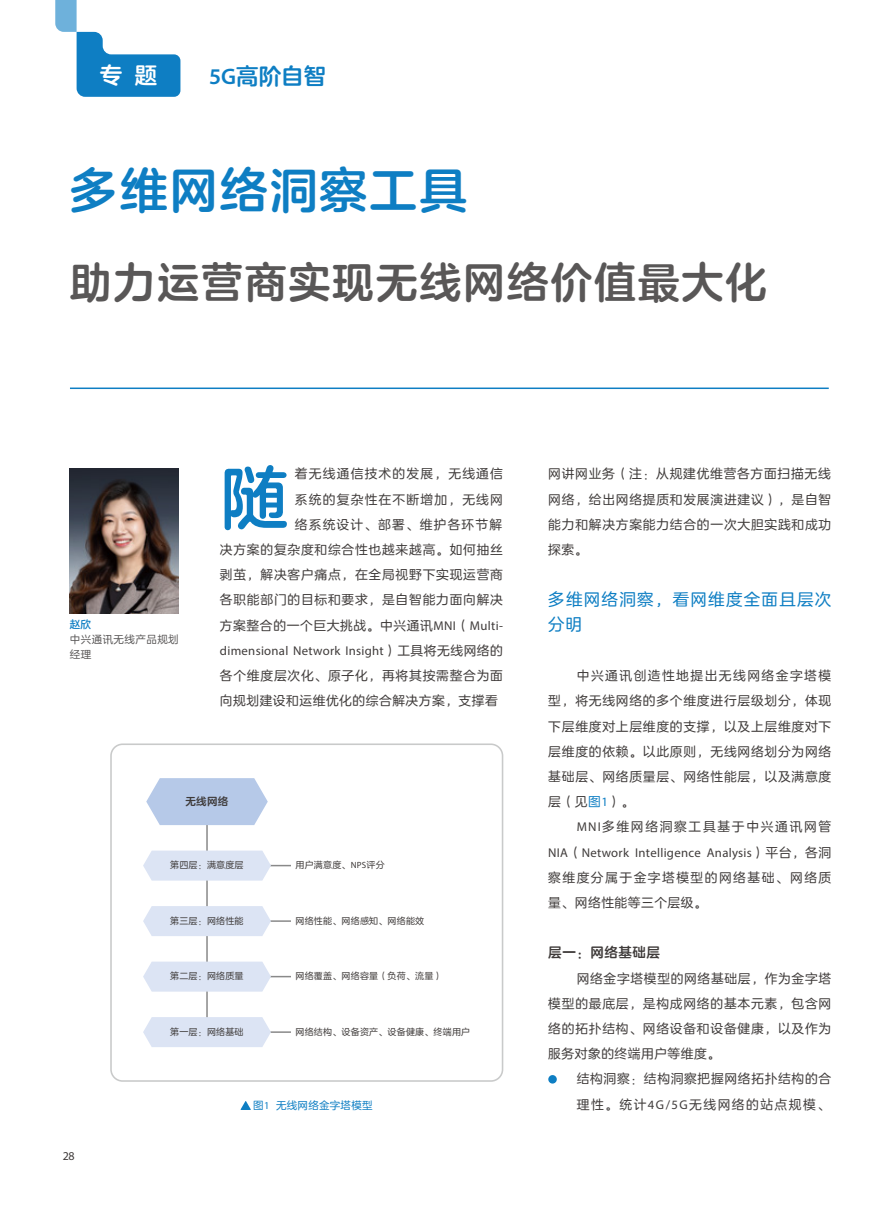
<style>
.page{position:relative;width:893px;height:1212px;background:#fff}
.page>*{position:absolute;margin:0;border:0;box-sizing:border-box;transform-origin:0 0}
.t1{font:67.5px "FZLANTY ZHONGCUJW GB1 0";color:#0e7ec3}
.t2{font:48px "FZLANTY ZHONGCUJW GB1 0";letter-spacing:.04em;color:#0e7ec3}
.t3{font:42px "FZLANTY ZHONGCUJW GB1 0";letter-spacing:.04em;color:#595757}
.t4{font:22.5px "FZLANTY ZHONGCUJW GB1 0";color:#0e7ec3}
.t5{font:22.5px "FZLANTY ZHONGCUJW GB1 0";color:#fff}
.t6{font:16.5px/25.2px "FZLANTY JW GB1 0";letter-spacing:.075em;color:#0e7ec3}
.t7{font:13.5px "FZLANTY ZHONGCUJW GB1 0";letter-spacing:.04em;color:#3f3b3a}
.t8{font:12.75px/25.2px "FZLANTY JW GB1 0";letter-spacing:.06em;color:#3f3b3a;text-align:justify}
.t9{font:12.75px "Myriad Pro";letter-spacing:.025em;color:#3f3b3a}
.t10{font:12.75px/25.2px "FZLANTY JW GB1 0";letter-spacing:.04em;color:#3f3b3a}
.t11{font:12.75px/25.2px "FZLANTY JW GB1 0";letter-spacing:.115em;color:#3f3b3a}
.t12{font:12.75px "FZLANTY JW GB1 0";letter-spacing:.13em;color:#3f3b3a}
.t13{font:12px "Myriad Pro";color:#3e3a39}
.t14{font:10.5px/14.4px "FZLANTY JW GB1 0";letter-spacing:.04em;color:#5a5858}
.t15{font:10.5px "FZLANTY JW GB1 0";letter-spacing:.025em;color:#0e7ec3}
.t16{font:10.5px "FZLANTY ZHONGCUJW GB1 0";color:#3e3a39}
.t17{font:10.5px "FZLANTY ZHONGJW GB1 0";color:#0e7ec3}
.t18{font:9px "FZLANTY JW GB1 0";letter-spacing:.025em;color:#3e3a39}
.s1{font-family:"Myriad Pro";font-weight:600}
.s2{color:#0e7ec3}
.s3{font-family:"Myriad Pro";color:#0e7ec3}
.s4{font-family:"Myriad Pro"}
.s5{font-family:"FZLANTY JW GB1 0"}
</style>
<div class="page">
<svg style="left:240px;top:1101px;width:11px;height:9px"></svg>
<svg style="left:55px;top:0;width:125px;height:97px"></svg>
<img style="left:70px;top:468px;width:109px;height:145px">
<hr style="left:70px;top:387px;width:759px;height:2px;background:#0e7ec3">
<hr style="left:206px;top:812px;width:2px;height:207px;background:#898989">
<hr style="left:259px;top:865px;width:32px;height:1px;background:#898989">
<hr style="left:259px;top:920px;width:32px;height:2px;background:#898989">
<hr style="left:259px;top:976px;width:32px;height:1px;background:#898989">
<hr style="left:259px;top:1031px;width:32px;height:2px;background:#898989">
<svg style="left:146px;top:778px;width:122px;height:47px;background:#becfea"></svg>
<svg style="left:143px;top:850px;width:128px;height:30px;background:#dee6f4"></svg>
<svg style="left:143px;top:906px;width:128px;height:30px;background:#dee5f4"></svg>
<svg style="left:143px;top:961px;width:128px;height:30px;background:#dee6f4"></svg>
<svg style="left:143px;top:1017px;width:128px;height:30px;background:#dee5f4"></svg>
<div style="left:110px;top:743px;width:393px;height:339px;border:2px solid #c9caca;border-radius:12px"></div>
<div style="left:548px;top:1075px;width:9px;height:8px;background:#0e7ec3;border-radius:50%"></div>
<h3 class="t5" style="left:100px;top:63px;width:59px">专 题</h3>
<h3 class="t4" style="left:209px;top:64px;width:119px"><span class="s1">5G</span>高阶自智</h3>
<h2 class="t2" style="left:70px;top:164px;width:399px">多维网络洞察工具</h2>
<h3 class="t3" style="left:70px;top:259px;width:699px">助力运营商实现无线网络价值最大化</h3>
<h1 class="t1" style="left:221px;top:461px;width:69px">随</h1>
<p class="t8" style="left:548px;top:462px;width:285px">网讲网业务（注：从规建优维营各方面扫描无线网络，给出网络提质和发展演进建议），是自智能力和解决方案能力结合的一次大胆实践和成功探索。</p>
<p class="t6" style="left:548px;top:587px;width:285px">多维网络洞察，看网维度全面且层次分明</p>
<p class="t8" style="left:548px;top:663px;width:285px;text-indent:28px">中兴通讯创造性地提出无线网络金字塔模型，将无线网络的多个维度进行层级划分，体现下层维度对上层维度的支撑，以及上层维度对下层维度的依赖。以此原则，无线网络划分为网络基础层、网络质量层、网络性能层，以及满意度层（见<span class="s2">图</span><span class="s3">1</span>）。</p>
<p class="t12" style="left:577px;top:820px;width:256px"><span class="s4">MNI</span>多维网络洞察工具基于中兴通讯网管</p>
<p class="t9" style="left:548px;top:844px;width:284px">NIA<span class="s5">（</span>Network Intelligence Analysis<span class="s5">）平台，各洞</span></p>
<p class="t11" style="left:548px;top:865px;width:285px">察维度分属于金字塔模型的网络基础、网络质量、网络性能等三个层级。</p>
<p class="t7" style="left:548px;top:945px;width:113px">层一：网络基础层</p>
<p class="t8" style="left:548px;top:966px;width:285px;text-indent:28px">网络金字塔模型的网络基础层，作为金字塔模型的最底层，是构成网络的基本元素，包含网络的拓扑结构、网络设备和设备健康，以及作为服务对象的终端用户等维度。</p>
<p class="t8" style="left:577px;top:1067px;width:256px">结构洞察：结构洞察把握网络拓扑结构的合理性。统计<span class="s4">4G/5G</span>无线网络的站点规模、</p>
<p class="t8" style="left:220px;top:462px;width:285px;text-align:right">着无线通信技术的发展，无线通信<br>系统的复杂性在不断增加，无线网<br>络系统设计、部署、维护各环节解<br>决方案的复杂度和综合性也越来越高。如何抽丝剥茧，解决客户痛点，在全局视野下实现运营商各职能部门的目标和要求，是自智能力面向解决方案整合的一个巨大挑战。中兴通讯<span class="s4">MNI</span>（<span class="s4">Multi-</span></p>
<p class="t9" style="left:220px;top:643px;width:284px">dimensional Network Insight<span class="s5">）工具将无线网络的</span></p>
<p class="t10" style="left:220px;top:663px;width:285px">各个维度层次化、原子化，再将其按需整合为面向规划建设和运维优化的综合解决方案，支撑看</p>
<p class="t17" style="left:70px;top:619px;width:22px">赵欣</p>
<p class="t14" style="left:70px;top:633px;width:110px">中兴通讯无线产品规划经理</p>
<p class="t16" style="left:186px;top:795px;width:44px">无线网络</p>
<p class="t18" style="left:170px;top:860px;width:75px">第四层：满意度层</p>
<p class="t18" style="left:296px;top:860px;width:91px">用户满意度、<span class="s4">NPS</span>评分</p>
<p class="t18" style="left:170px;top:916px;width:75px">第三层：网络性能</p>
<p class="t18" style="left:296px;top:916px;width:130px">网络性能、网络感知、网络能效</p>
<p class="t18" style="left:296px;top:971px;width:149px">网络覆盖、网络容量（负荷、流量）</p>
<p class="t18" style="left:170px;top:971px;width:75px">第二层：网络质量</p>
<p class="t18" style="left:296px;top:1027px;width:176px">网络结构、设备资产、设备健康、终端用户</p>
<p class="t18" style="left:170px;top:1027px;width:75px">第一层：网络基础</p>
<p class="t15" style="left:253px;top:1099px;width:121px">图<span class="s4">1</span> 无线网络金字塔模型</p>
<p class="t13" style="left:63px;top:1148px;width:13px">28</p>
</div>
